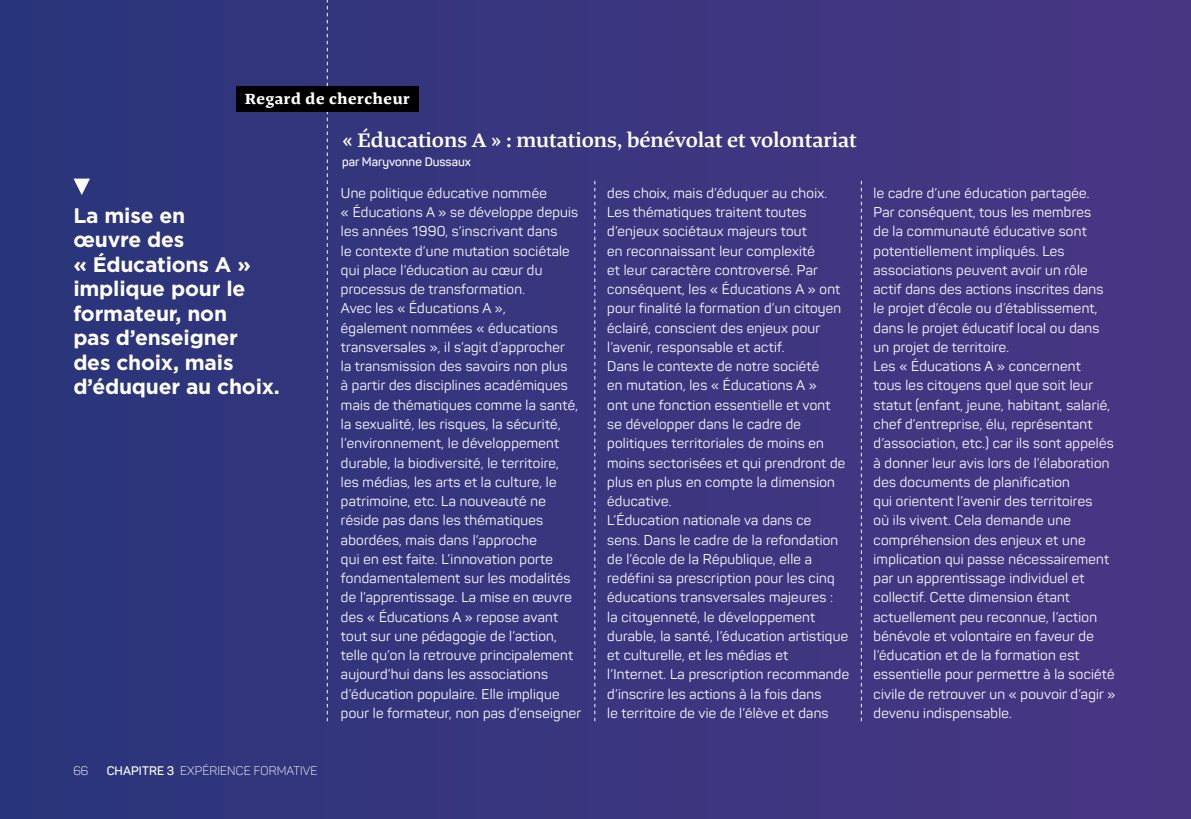
<style>
.page{position:relative;width:1191px;height:819px;background:#fff}
.page>*{position:absolute;margin:0;border:0;box-sizing:border-box;transform-origin:0 0}
.t1{font:700 21px/24.5px "Gotham";letter-spacing:-.01em;color:#fff}
.t2{font:600 21px "Tanger Serif Wide";color:#fff}
.t3{font:700 15.75px "Tanger Serif Wide";letter-spacing:.04em;color:#fff}
.t4{font:14px/19.2px "Panton";letter-spacing:.02em;color:#fff}
.t5{font:300 12.25px "Panton";letter-spacing:.01em;color:#fff}
.t6{font:600 12.25px "Panton";color:#fff}
.s1{font-weight:600}
</style>
<div class="page">
<div style="left:0;top:0;width:1191px;height:819px;background:linear-gradient(to right,#2a357a,#493683)"></div>
<svg style="left:327px;top:0;width:1px;height:721px"></svg>
<svg style="left:594px;top:181px;width:1px;height:540px"></svg>
<svg style="left:861px;top:181px;width:1px;height:540px"></svg>
<svg style="left:74px;top:179px;width:16px;height:16px"></svg>
<div style="left:236px;top:86px;width:183px;height:26px;background:#000"></div>
<p class="t3" style="left:245px;top:87px;width:166px">Regard de chercheur</p>
<h1 class="t1" style="left:73px;top:203px;width:208px">La mise en<br>œuvre des<br>« Éducations A » implique pour le formateur, non<br>pas d’enseigner des choix, mais d’éduquer au choix.</h1>
<p class="t5" style="left:73px;top:763px;width:17px">66</p>
<p class="t5" style="left:107px;top:763px;width:212px"><span class="s1">CHAPITRE 3</span> EXPÉRIENCE FORMATIVE</p>
<h1 class="t2" style="left:342px;top:124px;width:516px">« Éducations A » : mutations, bénévolat et volontariat</h1>
<p class="t6" style="left:342px;top:154px;width:130px">par Maryvonne Dussaux</p>
<p class="t4" style="left:607px;top:183px;width:243px">des choix, mais d’éduquer au choix.<br>Les thématiques traitent toutes d’enjeux sociétaux majeurs tout<br>en reconnaissant leur complexité<br>et leur caractère controversé. Par conséquent, les « Éducations A » ont pour finalité la formation d’un citoyen éclairé, conscient des enjeux pour l’avenir, responsable et actif.<br>Dans le contexte de notre société<br>en mutation, les « Éducations A »<br>ont une fonction essentielle et vont<br>se développer dans le cadre de politiques territoriales de moins en moins sectorisées et qui prendront de plus en plus en compte la dimension éducative.<br>L’Éducation nationale va dans ce<br>sens. Dans le cadre de la refondation de l’école de la République, elle a redéfini sa prescription pour les cinq éducations transversales majeures :<br>la citoyenneté, le développement durable, la santé, l’éducation artistique et culturelle, et les médias et l’Internet. La prescription recommande d’inscrire les actions à la fois dans<br>le territoire de vie de l’élève et dans</p>
<p class="t4" style="left:341px;top:183px;width:242px">Une politique éducative nommée<br>« Éducations A » se développe depuis les années 1990, s’inscrivant dans<br>le contexte d’une mutation sociétale qui place l’éducation au cœur du processus de transformation.<br>Avec les « Éducations A »,<br>également nommées « éducations transversales », il s’agit d’approcher<br>la transmission des savoirs non plus<br>à partir des disciplines académiques mais de thématiques comme la santé, la sexualité, les risques, la sécurité, l’environnement, le développement durable, la biodiversité, le territoire,<br>les médias, les arts et la culture, le patrimoine, etc. La nouveauté ne réside pas dans les thématiques abordées, mais dans l’approche<br>qui en est faite. L’innovation porte fondamentalement sur les modalités de l’apprentissage. La mise en œuvre des « Éducations A » repose avant tout sur une pédagogie de l’action, telle qu’on la retrouve principalement aujourd’hui dans les associations d’éducation populaire. Elle implique pour le formateur, non pas d’enseigner</p>
<p class="t4" style="left:873px;top:183px;width:243px">le cadre d’une éducation partagée.<br>Par conséquent, tous les membres<br>de la communauté éducative sont potentiellement impliqués. Les associations peuvent avoir un rôle actif dans des actions inscrites dans le projet d’école ou d’établissement, dans le projet éducatif local ou dans un projet de territoire.<br>Les « Éducations A » concernent<br>tous les citoyens quel que soit leur statut (enfant, jeune, habitant, salarié, chef d’entreprise, élu, représentant d’association, etc.) car ils sont appelés à donner leur avis lors de l’élaboration des documents de planification<br>qui orientent l’avenir des territoires<br>où ils vivent. Cela demande une compréhension des enjeux et une implication qui passe nécessairement par un apprentissage individuel et collectif. Cette dimension étant actuellement peu reconnue, l’action bénévole et volontaire en faveur de l’éducation et de la formation est essentielle pour permettre à la société civile de retrouver un « pouvoir d’agir » devenu indispensable.</p>
</div>
